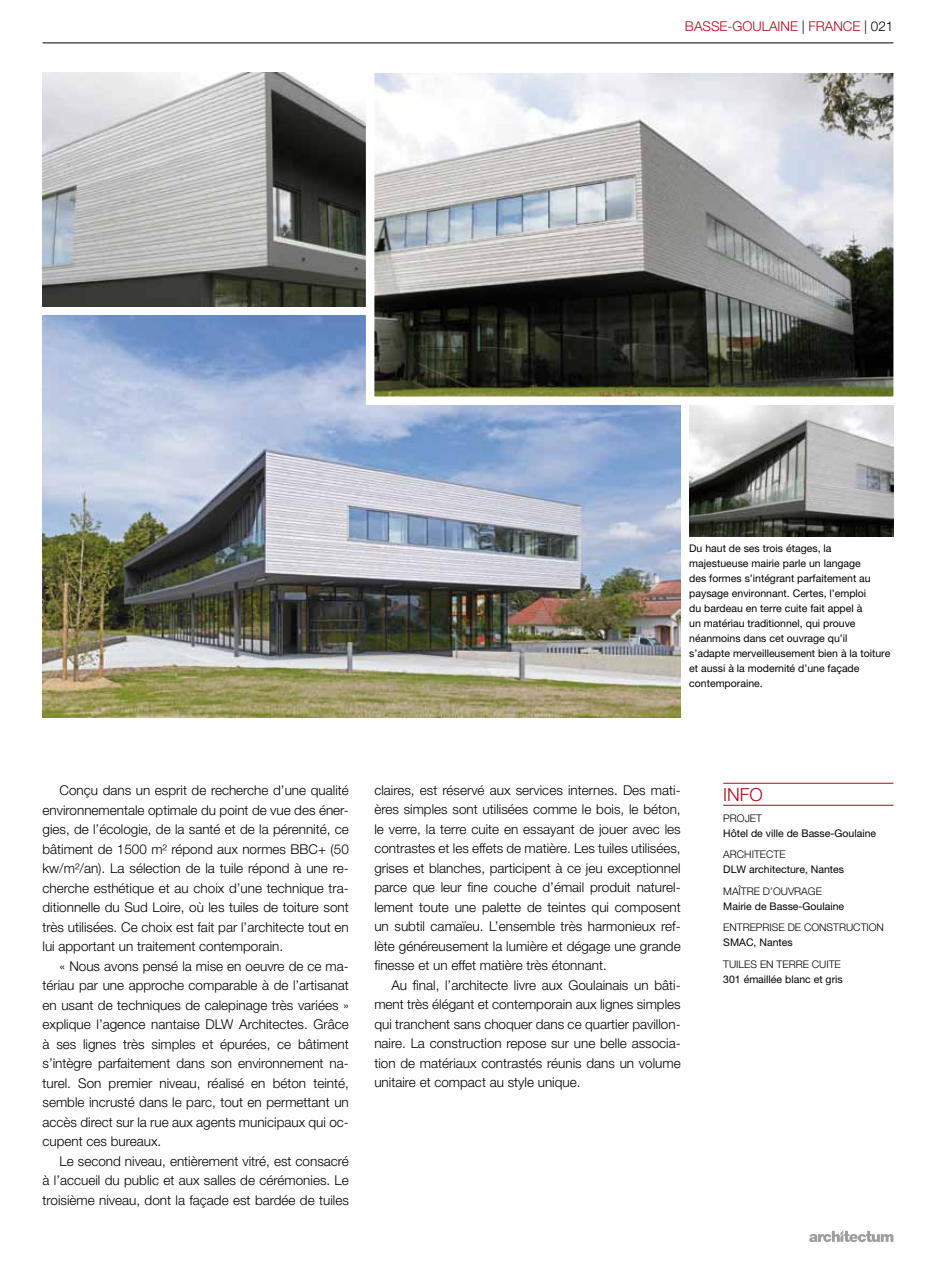
<style>
.page{position:relative;width:936px;height:1263px;background:#fff}
.page>*{position:absolute;margin:0;border:0;box-sizing:border-box;transform-origin:0 0}
.t1{font:300 18px "Helvetica Neue LT Pro";color:#af0917}
.t2{font:300 13.5px/19.5px "Helvetica Neue LT Pro";color:#000;text-align:justify}
.t3{font:300 13.5px "Helvetica Neue LT Pro";color:#af0917}
.t4{font:10.5px/15px "Helvetica Neue LT Pro";color:#000}
.t5{font:300 10.5px "Helvetica Neue LT Pro";color:#000}
.s1{color:#000}
</style>
<div class="page">
<svg style="left:809px;top:1230px;width:84px;height:12px"></svg>
<hr style="left:43px;top:43px;width:850px;height:1px;background:#000">
<hr style="left:723px;top:783px;width:170px;height:1px;background:#af0917">
<hr style="left:723px;top:805px;width:170px;height:1px;background:#af0917">
<img style="left:43px;top:315px;width:637px;height:402px">
<img style="left:689px;top:409px;width:204px;height:127px">
<img style="left:43px;top:73px;width:318px;height:234px">
<svg style="left:361px;top:72px;width:533px;height:337px;background:#979996"></svg>
<p class="t3" style="left:685px;top:18px;width:27px">Basse</p>
<p class="t3" style="left:727px;top:18px;width:167px">-Goulaine <span class="s1">|</span> France <span class="s1">| 021</span></p>
<p class="t4" style="left:689px;top:541px;width:203px">Du haut de ses trois étages, la majestueuse mairie parle un langage<br>des formes s’intégrant parfaitement au paysage environnant. Certes, l’emploi<br>du bardeau en terre cuite fait appel à<br>un matériau traditionnel, qui prouve néanmoins dans cet ouvrage qu’il s’adapte merveilleusement bien à la toiture et aussi à la modernité d’une façade contemporaine.</p>
<p class="t2" style="left:43px;top:780px;width:308px;text-indent:17px">Conçu dans un esprit de recherche d’une qualité environnementale optimale du point de vue des éner&shy;gies, de l’écologie, de la santé et de la pérennité, ce bâtiment de 1500 m² répond aux normes BBC+ (50 kw/m²/an). La sélection de la tuile répond à une re&shy;cherche esthétique et au choix d’une technique tra&shy;ditionnelle du Sud Loire, où les tuiles de toiture sont très utilisées. Ce choix est fait par l’architecte tout en lui apportant un traitement contemporain.</p>
<p class="t2" style="left:43px;top:956px;width:308px;text-indent:17px">« Nous avons pensé la mise en oeuvre de ce ma&shy;tériau par une approche comparable à de l’artisanat en usant de techniques de calepinage très variées » explique l’agence nantaise DLW Architectes. Grâce à ses lignes très simples et épurées, ce bâtiment s’intègre parfaitement dans son environnement na&shy;turel. Son premier niveau, réalisé en béton teinté, semble incrusté dans le parc, tout en permettant un accès direct sur la rue aux agents municipaux qui oc&shy;cupent ces bureaux.</p>
<p class="t2" style="left:43px;top:1151px;width:308px;text-indent:17px">Le second niveau, entièrement vitré, est consacré à l’accueil du public et aux salles de cérémonies. Le troisième niveau, dont la façade est bardée de tuiles</p>
<p class="t2" style="left:374px;top:780px;width:308px">claires, est réservé aux services internes. Des mati&shy;ères simples sont utilisées comme le bois, le béton, le verre, la terre cuite en essayant de jouer avec les contrastes et les effets de matière. Les tuiles utilisées, grises et blanches, participent à ce jeu exceptionnel parce que leur fine couche d’émail produit naturel&shy;lement toute une palette de teintes qui composent un subtil camaïeu. L’ensemble très harmonieux ref&shy;lète généreusement la lumière et dégage une grande finesse et un effet matière très étonnant.</p>
<p class="t2" style="left:374px;top:975px;width:308px;text-indent:17px">Au final, l’architecte livre aux Goulainais un bâti&shy;ment très élégant et contemporain aux lignes simples qui tranchent sans choquer dans ce quartier pavillon&shy;naire. La construction repose sur une belle associa&shy;tion de matériaux contrastés réunis dans un volume unitaire et compact au style unique.</p>
<h1 class="t1" style="left:723px;top:783px;width:41px">Info</h1>
<p class="t5" style="left:723px;top:812px;width:40px">Projet</p>
<p class="t4" style="left:723px;top:826px;width:154px">Hôtel de ville de Basse-Goulaine</p>
<p class="t5" style="left:723px;top:848px;width:63px">Arch itecte</p>
<p class="t4" style="left:723px;top:862px;width:122px">DLW architecture, Nantes</p>
<p class="t5" style="left:723px;top:885px;width:93px">Maître d’ouvrage</p>
<p class="t4" style="left:723px;top:898px;width:122px">Mairie de Basse-Goulaine</p>
<p class="t5" style="left:723px;top:921px;width:162px">Entreprise de construction</p>
<p class="t4" style="left:723px;top:935px;width:9px">SMAC</p>
<p class="t4" style="left:753px;top:935px;width:41px">, Nantes</p>
<p class="t5" style="left:723px;top:957px;width:118px">Tuiles en terre cuite</p>
<p class="t4" style="left:723px;top:971px;width:121px">301 émaillée blanc et gris</p>
</div>
